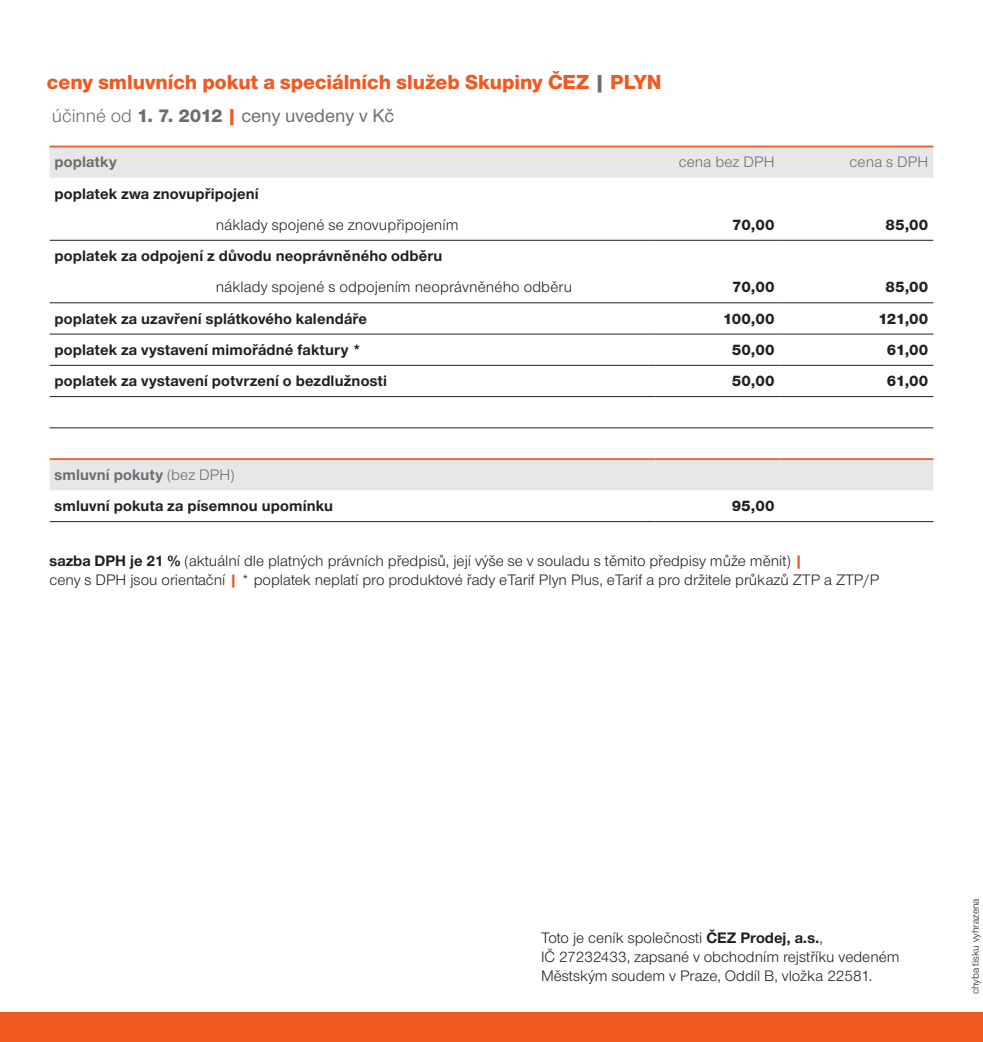
<style>
.page{position:relative;width:983px;height:1042px;background:#fff}
.page>*{position:absolute;margin:0;border:0;box-sizing:border-box;transform-origin:0 0}
.CZ_perex{font:800 21px "Nimbus CEZOT";color:#f15921}
.CZ_perex-2{font:500 19.25px "Nimbus CEZOT";color:#6c6d70}
.text{font:15.75px "Nimbus CEZOT";color:#231f20}
.text-2{font:700 15.75px "Nimbus CEZOT";letter-spacing:.01em;color:#231f20}
.text-3{font:800 15.75px "Nimbus CEZOT";letter-spacing:.01em;color:#231f20}
.text-4{font:700 15.75px "Nimbus CEZOT";letter-spacing:.01em;color:#6c6d70}
.text-5{font:15.75px "Nimbus CEZOT";letter-spacing:.01em;color:#6c6d70}
.t1{font:10.5px "Nimbus CEZOT";color:#231f20}
.s1{color:#6c6d70}
.s2{font-weight:400}
.s3{font-weight:800}
.s4{font-weight:800;color:#f15921}
.s5{font-weight:700}
.s6{font-weight:700;color:#f15921}
</style>
<div class="page">
<svg style="left:50px;top:147px;width:883px;height:343px"></svg>
<hr style="left:50px;top:396px;width:605px;height:1px;background:#231f20">
<hr style="left:50px;top:427px;width:605px;height:1px;background:#231f20">
<hr style="left:655px;top:427px;width:124px;height:1px;background:#231f20">
<hr style="left:779px;top:427px;width:154px;height:1px;background:#231f20">
<hr style="left:50px;top:240px;width:605px;height:1px;background:#231f20">
<hr style="left:655px;top:240px;width:124px;height:1px;background:#231f20">
<hr style="left:779px;top:240px;width:154px;height:1px;background:#231f20">
<hr style="left:655px;top:396px;width:124px;height:1px;background:#231f20">
<hr style="left:779px;top:396px;width:154px;height:1px;background:#231f20">
<hr style="left:50px;top:302px;width:605px;height:1px;background:#231f20">
<hr style="left:655px;top:302px;width:124px;height:1px;background:#231f20">
<hr style="left:779px;top:302px;width:154px;height:1px;background:#231f20">
<hr style="left:50px;top:334px;width:605px;height:1px;background:#231f20">
<hr style="left:655px;top:334px;width:124px;height:1px;background:#231f20">
<hr style="left:779px;top:334px;width:154px;height:1px;background:#231f20">
<hr style="left:50px;top:365px;width:605px;height:1px;background:#231f20">
<hr style="left:655px;top:365px;width:124px;height:1px;background:#231f20">
<hr style="left:779px;top:365px;width:154px;height:1px;background:#231f20">
<hr style="left:50px;top:521px;width:605px;height:1px;background:#231f20">
<hr style="left:655px;top:521px;width:124px;height:1px;background:#231f20">
<hr style="left:779px;top:521px;width:154px;height:1px;background:#231f20">
<hr style="left:50px;top:458px;width:605px;height:2px;background:#f15921">
<hr style="left:655px;top:458px;width:124px;height:2px;background:#f15921">
<hr style="left:779px;top:458px;width:154px;height:2px;background:#f15921">
<hr style="left:50px;top:146px;width:605px;height:1px;background:#f15921">
<hr style="left:655px;top:146px;width:124px;height:1px;background:#f15921">
<hr style="left:779px;top:146px;width:154px;height:1px;background:#f15921">
<div style="left:476px;top:1012px;width:506px;height:30px;background:#f15921"></div>
<div style="left:0;top:1012px;width:506px;height:30px;background:#f15921"></div>
<p class="CZ_perex" style="left:47px;top:70px;width:616px">ceny smluvních pokut a speciálních služeb Skupiny ČEZ <span class="s1">|</span> PLYN</p>
<p class="CZ_perex-2" style="left:52px;top:104px;width:344px"><span class="s2">účinné od</span> <span class="s3">1. 7. 2012</span> <span class="s4">|</span> ceny uvedeny v Kč</p>
<p class="text-4" style="left:55px;top:153px;width:64px">poplatky</p>
<p class="text-5" style="left:678px;top:153px;width:97px">cena bez DPH</p>
<p class="text-5" style="left:849px;top:153px;width:80px">cena s DPH</p>
<p class="text-2" style="left:55px;top:184px;width:205px">poplatek zwa znovupřipojení</p>
<p class="text" style="left:216px;top:216px;width:244px">náklady spojené se znovupřipojením</p>
<p class="text-3" style="left:732px;top:216px;width:44px">70,00</p>
<p class="text-3" style="left:885px;top:216px;width:44px">85,00</p>
<p class="text-2" style="left:55px;top:247px;width:389px">poplatek za odpojení z důvodu neoprávněného odběru</p>
<p class="text" style="left:216px;top:278px;width:358px">náklady spojené s odpojením neoprávněného odběru</p>
<p class="text-3" style="left:732px;top:278px;width:44px">70,00</p>
<p class="text-3" style="left:885px;top:278px;width:44px">85,00</p>
<p class="text-2" style="left:55px;top:309px;width:314px">poplatek za uzavření splátkového kalendáře</p>
<p class="text-3" style="left:722px;top:309px;width:53px">100,00</p>
<p class="text-3" style="left:877px;top:309px;width:52px">121,00</p>
<p class="text-2" style="left:55px;top:340px;width:308px">poplatek za vystavení mimořádné faktury *</p>
<p class="text-3" style="left:731px;top:341px;width:44px">50,00</p>
<p class="text-3" style="left:886px;top:341px;width:43px">61,00</p>
<p class="text-2" style="left:55px;top:372px;width:334px">poplatek za vystavení potvrzení o bezdlužnosti</p>
<p class="text-3" style="left:731px;top:372px;width:44px">50,00</p>
<p class="text-3" style="left:886px;top:372px;width:43px">61,00</p>
<p class="text-4" style="left:55px;top:465px;width:181px">smluvní pokuty <span class="s2">(bez DPH)</span></p>
<p class="text-2" style="left:55px;top:497px;width:280px">smluvní pokuta za písemnou upomínku</p>
<p class="text-3" style="left:731px;top:497px;width:44px">95,00</p>
<p class="text" style="left:50px;top:552px;width:754px"><span class="s5">sazba DPH je 21 %</span> (aktuální dle platných právních předpisů, její výše se v souladu s těmito předpisy může měnit) <span class="s6">|</span></p>
<p class="text" style="left:50px;top:571px;width:830px">ceny s DPH jsou orientační <span class="s6">|</span> * poplatek neplatí pro produktové řady eTarif Plyn Plus, eTarif a pro držitele průkazů ZTP a ZTP/P</p>
<p class="text" style="left:541px;top:929px;width:283px">Toto je ceník společnosti <span class="s5">ČEZ Prodej, a.s.</span>,</p>
<p class="text" style="left:541px;top:948px;width:360px">IČ 27232433, zapsané v obchodním rejstříku vedeném</p>
<p class="text" style="left:541px;top:967px;width:332px">Městským soudem v Praze, Oddíl B, vložka 22581.</p>
<p class="t1" style="left:969px;top:994px;width:98px;rotate:-90deg">chyba tisku vyhrazena</p>
</div>
